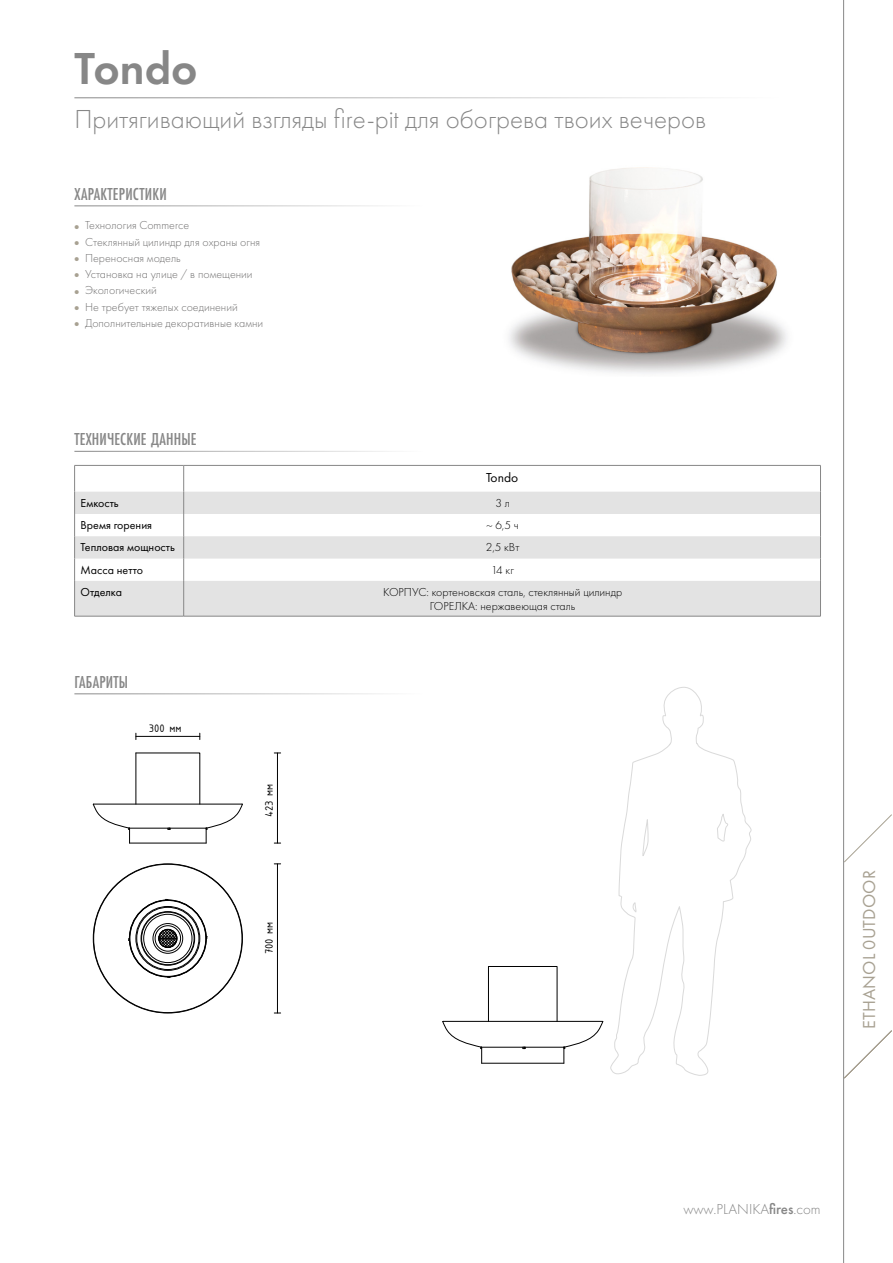
<style>
.page{position:relative;width:893px;height:1263px;background:#fff}
.page>*{position:absolute;margin:0;border:0;box-sizing:border-box;transform-origin:0 0}
.t1{font:600 46.5px "Futura PT";color:#878787}
.t2{font:300 27px "Futura PT";color:#878787}
.t3{font:500 18px "Futura PT Cond";letter-spacing:.01em;color:#878787}
.t4{font:18px "Futura PT";letter-spacing:.01em;color:#a8a192}
.t5{font:300 15px "Futura PT";color:#878787}
.t6{font:13.5px "Futura PT";color:#000}
.t7{font:300 12px "Futura PT";color:#706f6f}
.t8{font:300 12px/14.1px "Futura PT";color:#000;text-align:center}
.t9{font:12px "Futura PT";color:#000}
.t10{font:11.7px "ISOCPEUR";color:#000}
.s1{font-family:"Proxima Nova";font-weight:900;font-size:6.75px;color:#a8a192}
.s2{font-style:inherit}
.s3{font-weight:500}
</style>
<div class="page">
<hr style="left:74px;top:97px;width:705px;height:1px;background:#878787">
<hr style="left:74px;top:205px;width:349px;height:1px;background:#878787">
<hr style="left:74px;top:451px;width:349px;height:1px;background:#878787">
<hr style="left:74px;top:693px;width:349px;height:1px;background:#878787">
<hr style="left:843px;top:0;width:1px;height:1263px;background:#878787">
<img style="left:509px;top:167px;width:278px;height:207px">
<svg style="left:75px;top:492px;width:745px;height:124px;fill:#e3e3e3"></svg>
<hr style="left:74px;top:465px;width:110px;height:1px;background:#878787">
<hr style="left:184px;top:465px;width:637px;height:1px;background:#878787">
<svg style="left:74px;top:466px;width:1px;height:115px"></svg>
<svg style="left:183px;top:466px;width:1px;height:115px"></svg>
<svg style="left:820px;top:466px;width:1px;height:115px"></svg>
<hr style="left:74px;top:581px;width:1px;height:35px;background:#878787">
<hr style="left:183px;top:581px;width:1px;height:35px;background:#878787">
<hr style="left:820px;top:581px;width:1px;height:35px;background:#878787">
<hr style="left:74px;top:616px;width:110px;height:1px;background:#878787">
<hr style="left:184px;top:616px;width:637px;height:1px;background:#878787">
<svg style="left:843px;top:1029px;width:49px;height:50px"></svg>
<svg style="left:843px;top:813px;width:49px;height:50px"></svg>
<hr style="left:277px;top:864px;width:1px;height:149px;background:#000">
<hr style="left:94px;top:804px;width:148px;height:1px;background:#000">
<svg style="left:136px;top:752px;width:64px;height:52px"></svg>
<hr style="left:136px;top:753px;width:1px;height:51px;background:#000">
<hr style="left:130px;top:843px;width:76px;height:1px;background:#000">
<svg style="left:206px;top:804px;width:37px;height:39px"></svg>
<svg style="left:93px;top:804px;width:37px;height:39px"></svg>
<hr style="left:130px;top:828px;width:76px;height:1px;background:#000">
<svg style="left:128px;top:899px;width:80px;height:79px"></svg>
<hr style="left:277px;top:753px;width:1px;height:90px;background:#000">
<hr style="left:136px;top:736px;width:64px;height:1px;background:#000">
<svg style="left:610px;top:687px;width:142px;height:388px"></svg>
<hr style="left:443px;top:1021px;width:159px;height:1px;background:#000">
<svg style="left:489px;top:966px;width:68px;height:55px"></svg>
<hr style="left:488px;top:966px;width:1px;height:55px;background:#000">
<hr style="left:482px;top:1063px;width:82px;height:1px;background:#000">
<svg style="left:563px;top:1021px;width:40px;height:42px"></svg>
<svg style="left:442px;top:1021px;width:40px;height:42px"></svg>
<hr style="left:482px;top:1047px;width:82px;height:1px;background:#000">
<h1 class="t1" style="left:74px;top:40px;width:125px">Tondo</h1>
<h2 class="t2" style="left:74px;top:104px;width:633px">Притягивающий взгляды fire-pit для обогрева твоих вечеров</h2>
<h3 class="t3" style="left:74px;top:183px;width:94px">ХАРАКТЕРИСТИКИ</h3>
<p class="t7" style="left:74px;top:219px;width:116px"><span class="s1">●</span> Технология Commerce</p>
<p class="t7" style="left:74px;top:235px;width:187px"><span class="s1">●</span> Стеклянный цилиндр для охраны огня</p>
<p class="t7" style="left:74px;top:251px;width:108px"><span class="s1">●</span> Переносная модель</p>
<p class="t7" style="left:74px;top:267px;width:180px"><span class="s1">●</span> Установка на улице / в помещении</p>
<p class="t7" style="left:74px;top:284px;width:84px"><span class="s1">●</span> Экологический</p>
<p class="t7" style="left:74px;top:300px;width:165px"><span class="s1">●</span> Не требует тяжелых соединений</p>
<p class="t7" style="left:74px;top:316px;width:190px"><span class="s1">●</span> Дополнительные декоративные камни</p>
<h3 class="t3" style="left:74px;top:429px;width:124px">ТЕХНИЧЕСКИЕ ДАННЫЕ</h3>
<p class="t6" style="left:486px;top:469px;width:34px">Tondo</p>
<p class="t9" style="left:81px;top:496px;width:40px">Емкость</p>
<p class="t8" style="left:495px;top:496px;width:16px">3 л</p>
<p class="t9" style="left:81px;top:518px;width:73px">Время горения</p>
<p class="t8" style="left:487px;top:518px;width:34px">~ 6,5 ч</p>
<p class="t9" style="left:81px;top:540px;width:96px">Тепловая мощность</p>
<p class="t8" style="left:486px;top:540px;width:35px">2,5 кВт</p>
<p class="t9" style="left:81px;top:563px;width:64px">Масса нетто</p>
<p class="t8" style="left:491px;top:563px;width:24px">14 кг</p>
<p class="t9" style="left:81px;top:585px;width:43px">Отделка</p>
<p class="t8" style="left:383px;top:585px;width:241px"><span class="s2">КОРПУС</span>: кортеновская сталь, стеклянный цилиндр<br>ГОРЕЛКА: нержавеющая сталь</p>
<h3 class="t3" style="left:74px;top:671px;width:55px">ГАБАРИТЫ</h3>
<p class="t10" style="left:149px;top:720px;width:34px">300 мм</p>
<p class="t10" style="left:261px;top:817px;width:35px;rotate:-90deg">423 мм</p>
<p class="t10" style="left:261px;top:954px;width:34px;rotate:-90deg">700 мм</p>
<h3 class="t4" style="left:858px;top:1029px;width:160px;rotate:-90deg">ETHANOL 0UTDOOR</h3>
<p class="t5" style="left:683px;top:1200px;width:139px">www.PLANIKA<span class="s3">fires</span>.com</p>
</div>
